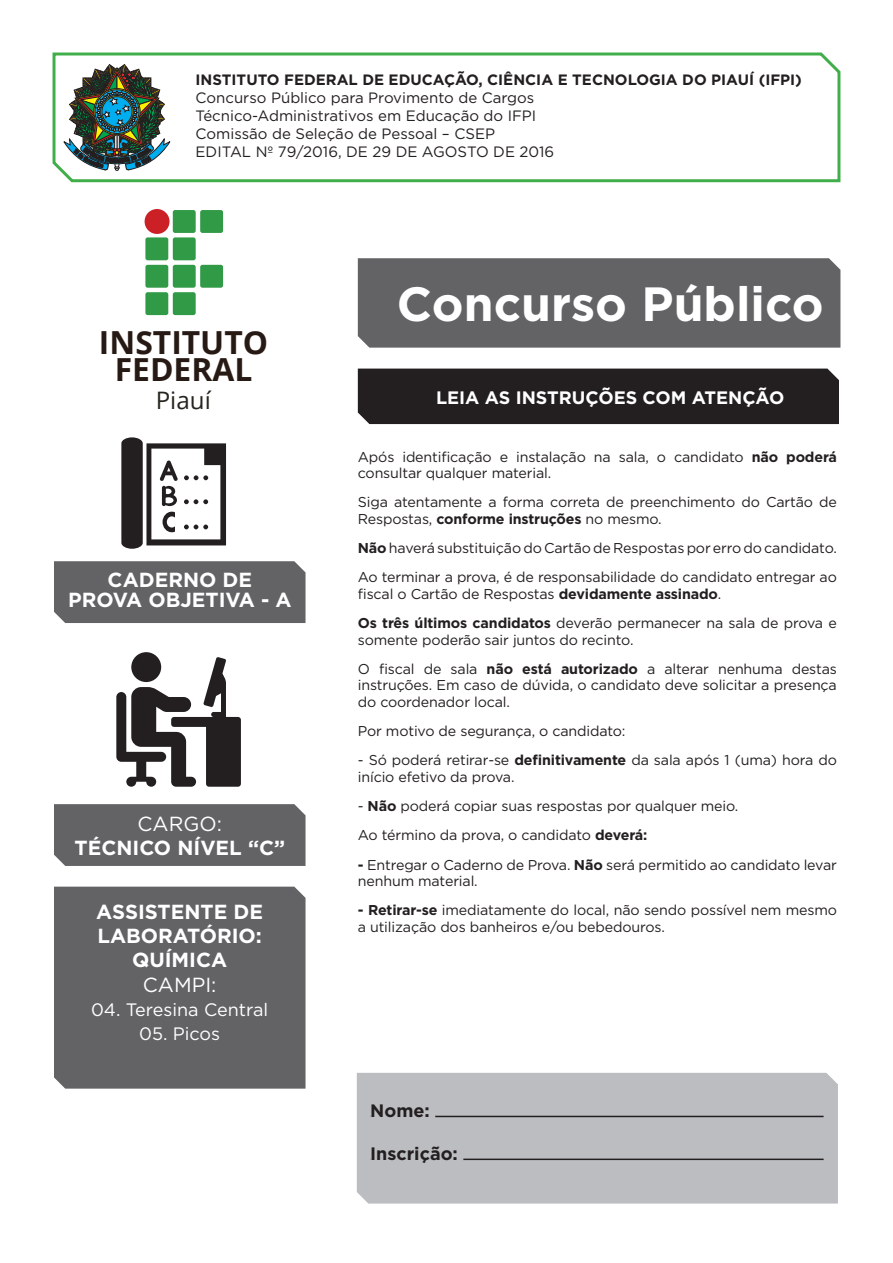
<style>
.page{position:relative;width:893px;height:1263px;background:#fff}
.page>*{position:absolute;margin:0;border:0;box-sizing:border-box;transform-origin:0 0}
.t1{font:700 48px "Gotham";color:#fff}
.t2{font:700 31.8px/27.3px "Open Sans";color:#271a14;text-align:center}
.t3{font:24.15px "Open Sans";color:#26241f}
.t4{font:700 20.4px/24.3px "Gotham";color:#fff;text-align:center}
.t5{font:20.4px "Gotham";color:#fff}
.t6{font:700 18px "Gotham";color:#fff}
.t7{font:18px "Gotham";color:#fff}
.t8{font:700 18px "Gotham";color:#231f20}
.t9{font:15px/18px "Gotham";color:#231f20}
.t10{font:700 15px "Gotham";color:#231f20}
.t11{font:14.25px/16.5px "Gotham";letter-spacing:-.01em;color:#231f20}
.s1{font-weight:700}
</style>
<div class="page">
<div style="left:357px;top:1073px;width:481px;height:130px;background:#bcbdc0"></div>
<div style="left:54px;top:561px;width:252px;height:62px;background:#636366"></div>
<div style="left:54px;top:804px;width:252px;height:62px;background:#636366"></div>
<div style="left:54px;top:887px;width:252px;height:202px;background:#636366"></div>
<svg style="left:52px;top:52px;width:789px;height:131px"></svg>
<div style="left:358px;top:369px;width:481px;height:55px;background:#231f20"></div>
<div style="left:358px;top:258px;width:482px;height:90px;background:#636366"></div>
<div style="left:173px;top:210px;width:23px;height:23px;background:#319a46;border-radius:2px"></div>
<div style="left:200px;top:210px;width:23px;height:23px;background:#319a46;border-radius:2px"></div>
<div style="left:200px;top:265px;width:23px;height:23px;background:#319a46;border-radius:2px"></div>
<div style="left:145px;top:237px;width:23px;height:23px;background:#319a46;border-radius:2px"></div>
<div style="left:173px;top:237px;width:23px;height:23px;background:#319a46;border-radius:2px"></div>
<div style="left:145px;top:265px;width:23px;height:23px;background:#319a46;border-radius:2px"></div>
<div style="left:173px;top:265px;width:23px;height:23px;background:#319a46;border-radius:2px"></div>
<div style="left:145px;top:292px;width:23px;height:23px;background:#319a46;border-radius:2px"></div>
<div style="left:173px;top:292px;width:23px;height:23px;background:#319a46;border-radius:2px"></div>
<div style="left:145px;top:209px;width:25px;height:25px;background:#ca2026;border-radius:50%"></div>
<hr style="left:370px;top:1116px;width:454px;height:1px;background:#231f20">
<div style="left:370px;top:1104px;width:65px;height:17px;background:#bcbdc0"></div>
<hr style="left:370px;top:1158px;width:454px;height:2px;background:#231f20">
<div style="left:370px;top:1147px;width:93px;height:17px;background:#bcbdc0"></div>
<svg style="left:121px;top:437px;width:105px;height:112px"></svg>
<svg style="left:116px;top:652px;width:125px;height:135px"></svg>
<p class="t10" style="left:196px;top:70px;width:608px">INSTITUTO FEDERAL DE EDUCAÇÃO, CIÊNCIA E TECNOLOGIA DO PIAUÍ (IFPI)</p>
<p class="t9" style="left:196px;top:89px;width:360px">Concurso Público para Provimento de Cargos Técnico-Administrativos em Educação do IFPI Comissão de Seleção de Pessoal – CSEP EDITAL Nº 79/2016, DE 29 DE AGOSTO DE 2016</p>
<h2 class="t2" style="left:99px;top:328px;width:171px">INSTITUTO<br>FEDERAL</h2>
<h3 class="t3" style="left:156px;top:383px;width:57px">Piauí</h3>
<h3 class="t4" style="left:68px;top:569px;width:225px;line-height:20.4px">CADERNO DE<br>PROVA OBJETIVA - A</h3>
<h3 class="t5" style="left:138px;top:811px;width:86px">CARGO:</h3>
<h3 class="t4" style="left:75px;top:836px;width:212px">TÉCNICO NÍVEL “C”</h3>
<h3 class="t4" style="left:96px;top:899px;width:168px">ASSISTENTE DE<br>LABORATÓRIO:<br>QUÍMICA</h3>
<h3 class="t5" style="left:143px;top:971px;width:75px">CAMPI:</h3>
<p class="t7" style="left:91px;top:998px;width:179px">04. Teresina Central</p>
<p class="t7" style="left:139px;top:1022px;width:83px">05. Picos</p>
<h1 class="t1" style="left:397px;top:272px;width:428px">Concurso Público</h1>
<p class="t6" style="left:436px;top:385px;width:350px">LEIA AS INSTRUÇÕES COM ATENÇÃO</p>
<p class="t11" style="left:358px;top:448px;width:481px">Após identificação e instalação na sala, o candidato <span class="s1">não poderá </span>consultar qualquer material.</p>
<p class="t11" style="left:358px;top:494px;width:481px">Siga atentamente a forma correta de preenchimento do Cartão de<br>Respostas, <span class="s1">conforme instruções</span> no mesmo.</p>
<p class="t11" style="left:358px;top:533px;width:481px;line-height:29.2px"><span class="s1">Não</span> haverá substituição do Cartão de Respostas por erro do candidato.<br>Ao terminar a prova, é de responsabilidade do candidato entregar ao</p>
<p class="t11" style="left:358px;top:579px;width:481px;line-height:29.2px">fiscal o Cartão de Respostas <span class="s1">devidamente assinado</span>.<br><span class="s1">Os três últimos candidatos</span> deverão permanecer na sala de prova e</p>
<p class="t11" style="left:358px;top:625px;width:481px;line-height:29.2px">somente poderão sair juntos do recinto.<br>O fiscal de sala <span class="s1">não está autorizado</span> a alterar nenhuma destas</p>
<p class="t11" style="left:358px;top:677px;width:481px">instruções. Em caso de dúvida, o candidato deve solicitar a presença do coordenador local.</p>
<p class="t11" style="left:358px;top:722px;width:269px">Por motivo de segurança, o candidato:</p>
<p class="t11" style="left:358px;top:752px;width:481px">- Só poderá retirar-se <span class="s1">definitivamente</span> da sala após 1 (uma) hora do início efetivo da prova.</p>
<p class="t11" style="left:358px;top:791px;width:382px;line-height:29.2px">- <span class="s1">Não</span> poderá copiar suas respostas por qualquer meio.<br>Ao término da prova, o candidato <span class="s1">deverá:</span></p>
<p class="t11" style="left:358px;top:856px;width:481px"><span class="s1">-</span> Entregar o Caderno de Prova. <span class="s1">Não</span> será permitido ao candidato levar nenhum material.</p>
<p class="t11" style="left:358px;top:902px;width:481px"><span class="s1">- Retirar-se</span> imediatamente do local, não sendo possível nem mesmo a utilização dos banheiros e/ou bebedouros.</p>
<p class="t8" style="left:370px;top:1099px;width:61px">Nome:</p>
<p class="t8" style="left:370px;top:1142px;width:89px">Inscrição:</p>
</div>
